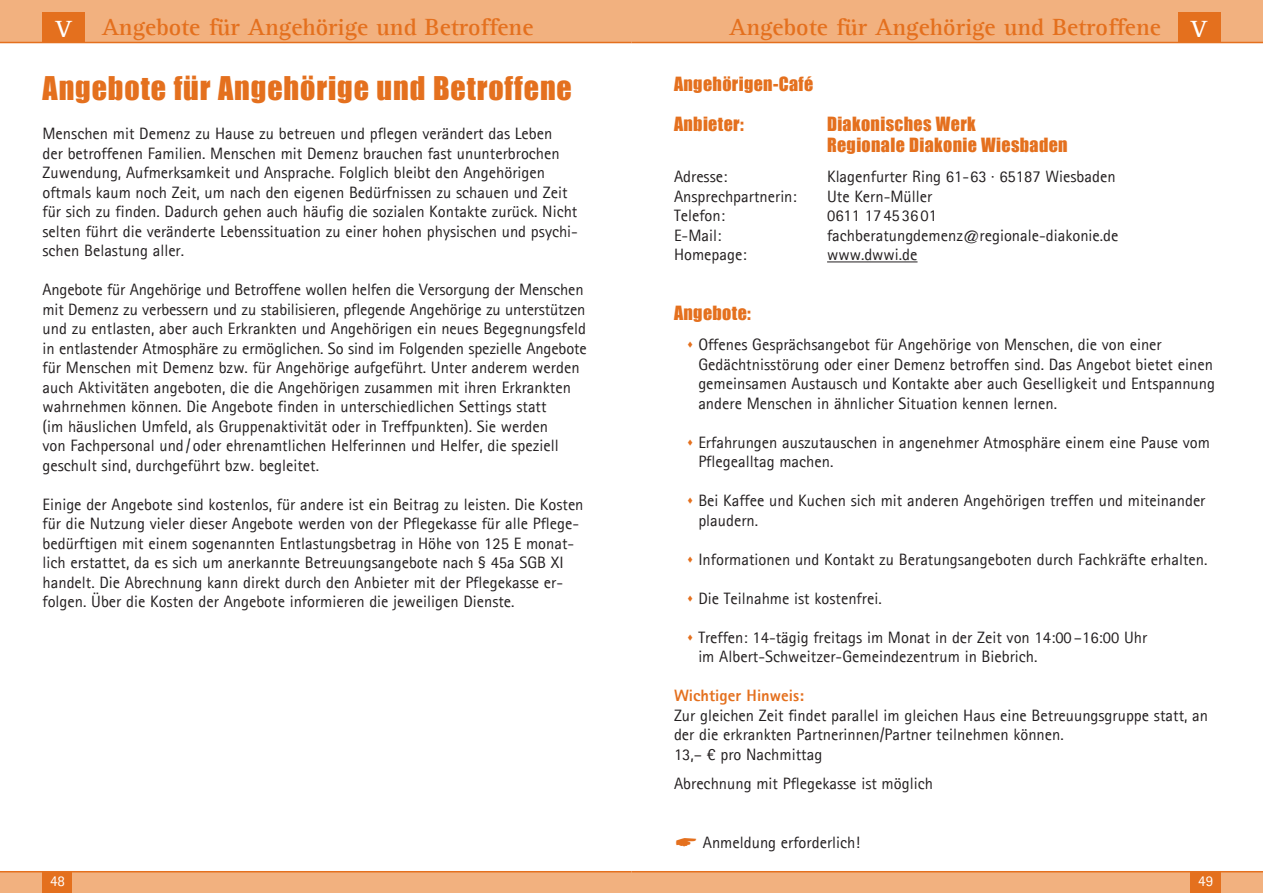
<style>
.page{position:relative;width:1263px;height:893px;background:#fff}
.page>*{position:absolute;margin:0;border:0;box-sizing:border-box;transform-origin:0 0}
.Überschrift_Fließtext{font:30px "Impact";letter-spacing:.03em;color:#e4701e}
.t1{font:700 24px "Agfa Rotis Serif";color:#e4701e}
.t2{font:700 24px "Agfa Rotis Serif";color:#fff}
.Überschrift_klein{font:18px/21px "Impact";letter-spacing:.02em;color:#e4701e}
.Fliesstext{font:16.5px/19.5px "Agfa Rotis Sans Serif";color:#231f20}
.Fliesstext-2{font:800 16.5px "Agfa Rotis Sans Serif";color:#e4701e}
.t3{font:15px "Agfa Rotis Sans Serif";color:#fff}
.s1{color:#e4701e}
</style>
<div class="page">
<div style="left:631px;top:0;width:632px;height:43px;background:#f2b17f"></div>
<div style="left:631px;top:872px;width:632px;height:21px;background:#f2b17f"></div>
<div style="left:1191px;top:872px;width:30px;height:21px;background:#e4701e"></div>
<hr style="left:631px;top:42px;width:632px;height:1px;background:#e4701e">
<hr style="left:631px;top:871px;width:632px;height:1px;background:#e4701e">
<div style="left:1178px;top:12px;width:42px;height:30px;background:#e4701e"></div>
<div style="left:0;top:0;width:631px;height:43px;background:#f2b17f"></div>
<div style="left:0;top:872px;width:631px;height:21px;background:#f2b17f"></div>
<div style="left:43px;top:872px;width:29px;height:21px;background:#e4701e"></div>
<hr style="left:0;top:42px;width:631px;height:1px;background:#e4701e">
<hr style="left:0;top:871px;width:631px;height:1px;background:#e4701e">
<div style="left:43px;top:12px;width:42px;height:30px;background:#e4701e"></div>
<hr style="left:827px;top:262px;width:90px;height:1px;background:#231f20">
<p class="t2" style="left:56px;top:15px;width:18px">V</p>
<p class="t1" style="left:102px;top:13px;width:433px">Angebote für Angehörige und Betroffene</p>
<p class="t1" style="left:729px;top:13px;width:433px">Angebote für Angehörige und Betroffene</p>
<p class="t2" style="left:1191px;top:15px;width:18px">V</p>
<p class="Überschrift_Fließtext" style="left:43px;top:65px;width:531px">Angebote für Angehörige und Betroffene</p>
<p class="Fliesstext" style="left:43px;top:124px;width:537px">Menschen mit Demenz zu Hause zu betreuen und pflegen verändert das Leben<br>der betroffenen Familien. Menschen mit Demenz brauchen fast ununterbrochen Zuwendung, Aufmerksamkeit und Ansprache. Folglich bleibt den Angehörigen oftmals kaum noch Zeit, um nach den eigenen Bedürfnissen zu schauen und Zeit für sich zu finden. Dadurch gehen auch häufig die sozialen Kontakte zurück. Nicht selten führt die veränderte Lebenssituation zu einer hohen physischen und psychi&shy;schen Belastung aller.</p>
<p class="Fliesstext" style="left:43px;top:280px;width:546px">Angebote für Angehörige und Betroffene wollen helfen die Versorgung der Menschen mit Demenz zu verbessern und zu stabilisieren, pflegende Angehörige zu unterstützen und zu entlasten, aber auch Erkrankten und Angehörigen ein neues Begegnungsfeld in entlastender Atmosphäre zu ermöglichen. So sind im Folgenden spezielle Angebote für Menschen mit Demenz bzw. für Angehörige aufgeführt. Unter anderem werden auch Aktivitäten angeboten, die die Angehörigen zusammen mit ihren Erkrankten wahrnehmen können. Die Angebote finden in unterschiedlichen Settings statt<br>(im häuslichen Umfeld, als Gruppenaktivität oder in Treffpunkten). Sie werden<br>von Fachpersonal und / oder ehrenamtlichen Helferinnen und Helfer, die speziell geschult sind, durchgeführt bzw. begleitet.</p>
<p class="Fliesstext" style="left:43px;top:494px;width:542px">Einige der Angebote sind kostenlos, für andere ist ein Beitrag zu leisten. Die Kosten für die Nutzung vieler dieser Angebote werden von der Pflegekasse für alle Pflege&shy;bedürftigen mit einem sogenannten Entlastungsbetrag in Höhe von 125 E monat&shy;lich erstattet, da es sich um anerkannte Betreuungsangebote nach § 45a SGB XI handelt. Die Abrechnung kann direkt durch den Anbieter mit der Pflegekasse er&shy;folgen. Über die Kosten der Angebote informieren die jeweiligen Dienste.</p>
<p class="Überschrift_klein" style="left:674px;top:73px;width:141px">Angehörigen-Café</p>
<p class="Überschrift_klein" style="left:674px;top:113px;width:71px">Anbieter:</p>
<p class="Überschrift_klein" style="left:827px;top:113px;width:242px">Diakonisches Werk<br>Regionale Diakonie Wiesbaden</p>
<p class="Fliesstext" style="left:674px;top:167px;width:55px">Adresse:</p>
<p class="Fliesstext" style="left:827px;top:167px;width:290px">Klagenfurter Ring 61-63 · 65187 Wiesbaden</p>
<p class="Fliesstext" style="left:674px;top:186px;width:124px">Ansprechpartnerin:</p>
<p class="Fliesstext" style="left:827px;top:186px;width:107px">Ute Kern-Müller</p>
<p class="Fliesstext" style="left:674px;top:206px;width:53px">Telefon:</p>
<p class="Fliesstext" style="left:827px;top:206px;width:111px">0611 17 45 36 01</p>
<p class="Fliesstext" style="left:674px;top:225px;width:49px">E-Mail:</p>
<p class="Fliesstext" style="left:827px;top:225px;width:293px">fachberatungdemenz@regionale-diakonie.de</p>
<p class="Fliesstext" style="left:674px;top:245px;width:74px">Homepage:</p>
<p class="Fliesstext" style="left:827px;top:245px;width:92px">www.dwwi.de</p>
<p class="Überschrift_klein" style="left:674px;top:302px;width:78px">Angebote:</p>
<p class="Fliesstext" style="left:698px;top:335px;width:518px;text-indent:-12px"><span class="s1">▲</span> Offenes Gesprächsangebot für Angehörige von Menschen, die von einer Gedächtnisstörung oder einer Demenz betroffen sind. Das Angebot bietet einen gemeinsamen Austausch und Kontakte aber auch Geselligkeit und Entspannung andere Menschen in ähnlicher Situation kennen lernen.</p>
<p class="Fliesstext" style="left:698px;top:432px;width:513px;text-indent:-12px"><span class="s1">▲</span> Erfahrungen auszutauschen in angenehmer Atmosphäre einem eine Pause vom<br>Pflegealltag machen.</p>
<p class="Fliesstext" style="left:698px;top:491px;width:509px;text-indent:-12px"><span class="s1">▲</span> Bei Kaffee und Kuchen sich mit anderen Angehörigen treffen und miteinander plaudern.</p>
<p class="Fliesstext" style="left:687px;top:549px;width:522px"><span class="s1">▲</span> Informationen und Kontakt zu Beratungsangeboten durch Fachkräfte erhalten.</p>
<p class="Fliesstext" style="left:687px;top:588px;width:196px"><span class="s1">▲</span> Die Teilnahme ist kostenfrei.</p>
<p class="Fliesstext" style="left:698px;top:627px;width:450px;text-indent:-12px"><span class="s1">▲</span> Treffen: 14-tägig freitags im Monat in der Zeit von 14:00–16:00 Uhr im Albert-Schweitzer-Gemeindezentrum in Biebrich.</p>
<p class="Fliesstext-2" style="left:674px;top:685px;width:132px">Wichtiger Hinweis:</p>
<p class="Fliesstext" style="left:674px;top:705px;width:536px">Zur gleichen Zeit findet parallel im gleichen Haus eine Betreuungsgruppe statt, an der die erkrankten Partnerinnen/Partner teilnehmen können.</p>
<p class="Fliesstext" style="left:674px;top:744px;width:150px">13,– € pro Nachmittag</p>
<p class="Fliesstext" style="left:674px;top:774px;width:260px">Abrechnung mit Pflegekasse ist möglich</p>
<p class="Fliesstext" style="left:703px;top:832px;width:159px">Anmeldung erforderlich!</p>
<p class="t3" style="left:50px;top:872px;width:16px">48</p>
<p class="t3" style="left:1198px;top:872px;width:16px">49</p>
</div>
